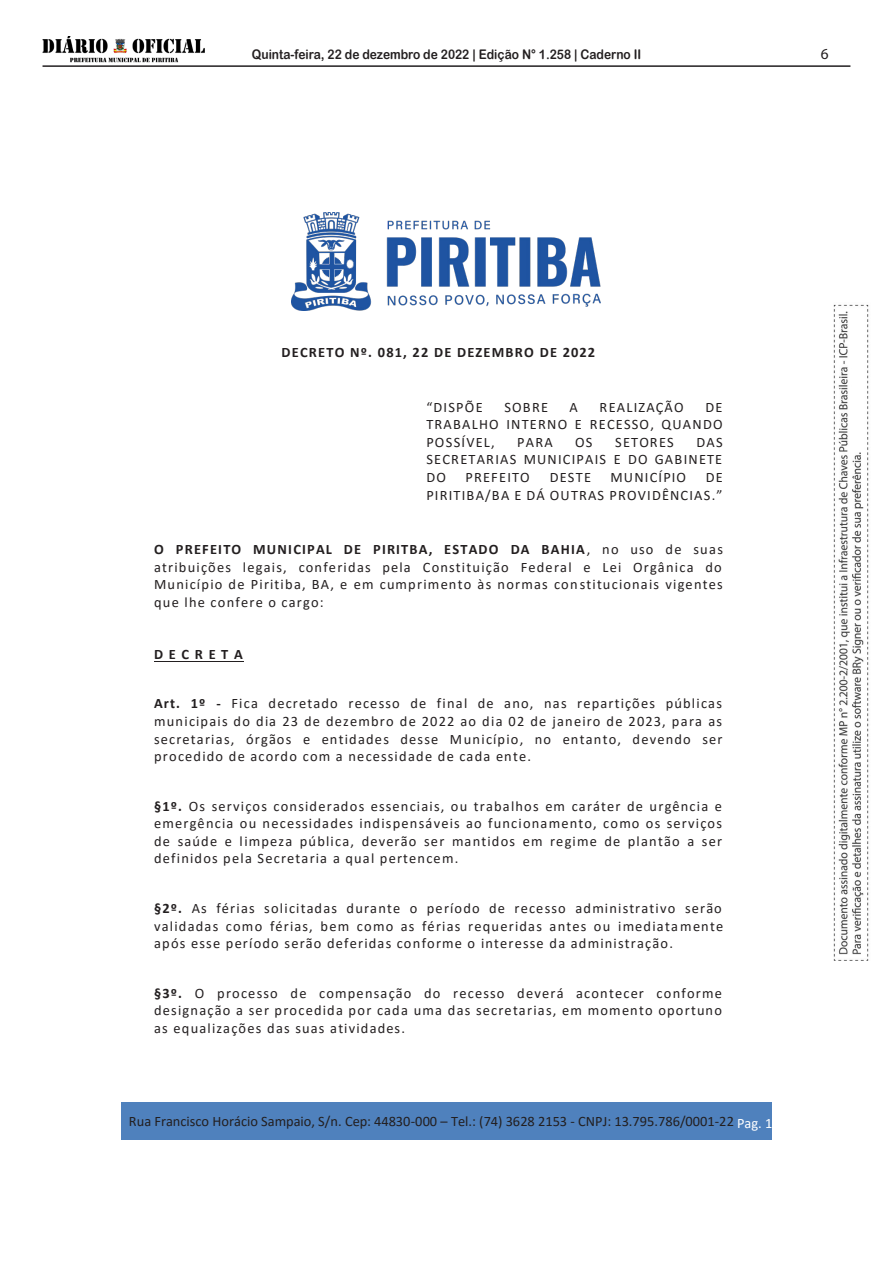
<style>
.page{position:relative;width:893px;height:1263px;background:#fff}
.page>*{position:absolute;margin:0;border:0;box-sizing:border-box;transform-origin:0 0}
.t1{font:15.3px "Myriad Pro";color:#231f20}
.t2{font:14.4px/17.5px "Calibri";letter-spacing:.085em;color:#231f20;text-align:justify}
.t3{font:14.4px "Calibri";color:#231f20}
.t4{font:700 14.4px "Calibri";letter-spacing:.085em;color:#231f20}
.t5{font:13.2px "Arial Rounded MT Bold";color:#231f20;scale:.91 1}
.s1{font-weight:700}
.s2{color:#fff}
</style>
<div class="page">
<hr style="left:43px;top:65px;width:807px;height:2px;background:#231f20">
<img style="left:833px;top:304px;width:36px;height:656px">
<img style="left:43px;top:37px;width:162px;height:26px">
<div style="left:122px;top:1102px;width:650px;height:38px;background:#4f81bd"></div>
<img style="left:292px;top:213px;width:309px;height:97px">
<hr style="left:154px;top:661px;width:90px;height:1px;background:#231f20">
<p class="t5" style="left:252px;top:46px;width:429px">Quinta-feira, 22 de dezembro de 2022 | Edição N° 1.258 | Caderno II</p>
<p class="t1" style="left:821px;top:44px;width:9px">6</p>
<p class="t4" style="left:282px;top:342px;width:315px">DECRETO Nº. 081, 22 DE DEZEMBRO DE 2022</p>
<p class="t2" style="left:426px;top:398px;width:58px">“DISPÕE</p>
<p class="t2" style="left:504px;top:398px;width:45px">SOBRE</p>
<p class="t2" style="left:570px;top:398px;width:10px">A</p>
<p class="t2" style="left:600px;top:398px;width:86px">REALIZAÇÃO</p>
<p class="t2" style="left:426px;top:398px;width:298px;text-indent:279px">DE TRABALHO INTERNO E RECESSO, QUANDO POSSÍVEL,</p>
<p class="t2" style="left:426px;top:433px;width:298px;text-indent:270px">DAS SECRETARIAS MUNICIPAIS E DO GABINETE DO</p>
<p class="t2" style="left:517px;top:433px;width:37px">PARA</p>
<p class="t2" style="left:575px;top:433px;width:19px">OS</p>
<p class="t2" style="left:615px;top:433px;width:60px">SETORES</p>
<p class="t2" style="left:466px;top:468px;width:66px">PREFEITO</p>
<p class="t2" style="left:550px;top:468px;width:43px">DESTE</p>
<p class="t2" style="left:610px;top:468px;width:77px">MUNICÍPIO</p>
<p class="t2" style="left:426px;top:468px;width:298px;text-align:right">DE<br>PIRITIBA/BA E DÁ OUTRAS PROVIDÊNCIAS.”</p>
<p class="t2" style="left:154px;top:540px;width:570px"><span class="s1">O PREFEITO MUNICIPAL DE PIRITBA, ESTADO DA BAHIA</span>, no uso de suas atribuições legais, conferidas pela Constituição Federal e Lei Orgânica do Município de Piritiba, BA, e em cumprimento às normas constitucionais vigentes que lhe confere o cargo:</p>
<p class="t4" style="left:154px;top:644px;width:90px">D E C R E T A</p>
<p class="t2" style="left:154px;top:694px;width:570px"><span class="s1">Art. 1º -</span> Fica decretado recesso de final de ano, nas repartições públicas municipais do dia 23 de dezembro de 2022 ao dia 02 de janeiro de 2023, para as secretarias, órgãos e entidades desse Município, no entanto, devendo ser procedido de acordo com a necessidade de cada ente.</p>
<p class="t2" style="left:154px;top:797px;width:569px"><span class="s1">§1º.</span> Os serviços considerados essenciais, ou trabalhos em caráter de urgência e emergência ou necessidades indispensáveis ao funcionamento, como os serviços de saúde e limpeza pública, deverão ser mantidos em regime de plantão a ser definidos pela Secretaria a qual pertencem.</p>
<p class="t2" style="left:154px;top:899px;width:571px"><span class="s1">§2º.</span> As férias solicitadas durante o período de recesso administrativo serão validadas como férias, bem como as férias requeridas antes ou imediatamente após esse período serão deferidas conforme o interesse da administração.</p>
<p class="t2" style="left:154px;top:984px;width:570px"><span class="s1">§3º.</span> O processo de compensação do recesso deverá acontecer conforme designação a ser procedida por cada uma das secretarias, em momento oportuno as equalizações das suas atividades.</p>
<p class="t3" style="left:129px;top:1111px;width:645px">Rua Francisco Horácio Sampaio, S/n. Cep: 44830-000 – Tel.: (74) 3628 2153 - CNPJ: 13.795.786/0001-22 <span class="s2">Pag. 1</span></p>
</div>
